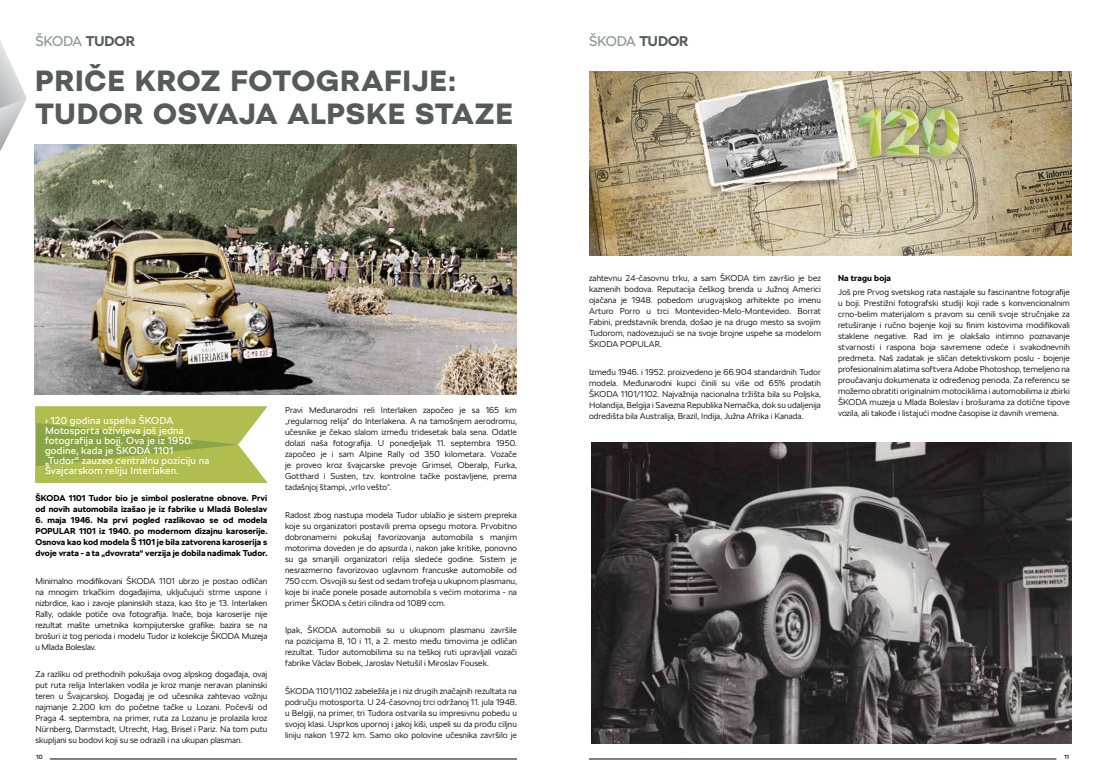
<style>
.page{position:relative;width:1106px;height:780px;background:#fff}
.page>*{position:absolute;margin:0;border:0;box-sizing:border-box;transform-origin:0 0}
.t1{font:900 29px/33px "SKODA Next";letter-spacing:.04em;color:#58595b}
.t2{font:14px "SKODA Next";letter-spacing:-.025em;color:#939598}
.t3{font:10px/10px "SKODA Next";letter-spacing:.02em;color:#fff}
.t4{font:300 8.5px/11px "SKODA Next";letter-spacing:.005em;color:#000;text-align:justify}
.t5{font:700 8.5px/11px "SKODA Next";letter-spacing:.01em;color:#000}
.t6{font:6px "SKODA Next";color:#000}
.s1{font-weight:700;color:#58595b}
</style>
<div class="page">
<hr style="left:589px;top:758px;width:467px;height:1px;background:#000">
<hr style="left:50px;top:758px;width:467px;height:1px;background:#000">
<img style="left:35px;top:145px;width:481px;height:249px">
<svg style="left:35px;top:406px;width:232px;height:76px;background:#acba57"></svg>
<img style="left:589px;top:72px;width:482px;height:183px">
<svg style="left:0;top:40px;width:27px;height:111px"></svg>
<img style="left:591px;top:442px;width:480px;height:302px">
<h2 class="t2" style="left:35px;top:33px;width:101px">ŠKODA <span class="s1">TUDOR</span></h2>
<h2 class="t2" style="left:589px;top:33px;width:101px">ŠKODA <span class="s1">TUDOR</span></h2>
<h1 class="t1" style="left:35px;top:64px;width:479px">PRIČE KROZ FOTOGRAFIJE:<br>TUDOR OSVAJA ALPSKE STAZE</h1>
<p class="t3" style="left:45px;top:415px;width:166px">› 120 godina uspeha ŠKODA<br>Motosporta oživljava još jedna fotografija u boji. Ova je iz 1950. godine, kada je ŠKODA 1101 „Tudor“ zauzeo centralnu poziciju na<br>Švajcarskom reliju Interlaken.</p>
<p class="t5" style="left:35px;top:492px;width:233px">ŠKODA 1101 Tudor bio je simbol posleratne obnove. Prvi od novih automobila izašao je iz fabrike u Mladá Boleslav</p>
<p class="t5" style="left:35px;top:514px;width:233px;text-align:justify">6. maja 1946. Na prvi pogled razlikovao se od modela POPULAR 1101 iz 1940. po modernom dizajnu karoserije.<br>Osnova kao kod modela Š 1101 je bila zatvorena karoserija s dvoje vrata - a ta „dvovrata“ verzija je dobila nadimak Tudor.</p>
<p class="t4" style="left:35px;top:575px;width:233px">Minimalno modifikovani ŠKODA 1101 ubrzo je postao odličan na mnogim trkačkim događajima, uključujući strme uspone i nizbrdice, kao i zavoje planinskih staza, kao što je 13. Interlaken Rally, odakle potiče ova fotografija. Inače, boja karoserije nije rezultat mašte umetnika kompijuterske grafike: bazira se na brošuri iz tog perioda i modelu Tudor iz kolekcije ŠKODA Muzeja u Mlada Boleslav.</p>
<p class="t4" style="left:35px;top:669px;width:233px">Za razliku od prethodnih pokušaja ovog alpskog događaja, ovaj put ruta relija Interlaken vodila je kroz manje neravan planinski teren u Švajcarskoj. Događaj je od učesnika zahtevao vožnju najmanje 2.200 km do početne tačke u Lozani. Počevši od Praga 4. septembra, na primer, ruta za Lozanu je prolazila kroz Nürnberg, Darmstadt, Utrecht, Hag, Brisel i Pariz. Na tom putu skupljani su bodovi koji su se odrazili i na ukupan plasman.</p>
<p class="t4" style="left:285px;top:404px;width:233px">Pravi Međunarodni reli Interlaken započeo je sa 165 km „regularnog relija“ do Interlakena. A na tamošnjem aerodromu, učesnike je čekao slalom između tridesetak bala sena. Odatle dolazi naša fotografija. U ponedjeljak 11. septembra 1950. započeo je i sam Alpine Rally od 350 kilometara. Vozače je proveo kroz švajcarske prevoje Grimsel, Oberalp, Furka, Gotthard i Susten, tzv. kontrolne tačke postavljene, prema tadašnjoj štampi, „vrlo vešto“.</p>
<p class="t4" style="left:285px;top:509px;width:233px">Radost zbog nastupa modela Tudor ublažio je sistem prepreka koje su organizatori postavili prema opsegu motora. Prvobitno dobronamerni pokušaj favorizovanja automobila s manjim motorima doveden je do apsurda i, nakon jake kritike, ponovno su ga smanjili organizatori relija sledeće godine. Sistem je nesrazmerno favorizovao uglavnom francuske automobile od 750 ccm. Osvojili su šest od sedam trofeja u ukupnom plasmanu, koje bi inače ponele posade automobila s većim motorima - na primer ŠKODA s četiri cilindra od 1089 ccm.</p>
<p class="t4" style="left:285px;top:625px;width:233px">Ipak, ŠKODA automobili su u ukupnom plasmanu završile na pozicijama 8, 10 i 11, a 2. mesto među timovima je odličan rezultat. Tudor automobilima su na teškoj ruti upravljali vozači fabrike Václav Bobek, Jaroslav Netušil i Miroslav Fousek.</p>
<p class="t4" style="left:285px;top:685px;width:233px">ŠKODA 1101/1102 zabeležila je i niz drugih značajnih rezultata na području motosporta. U 24-časovnoj trci održanoj 11. jula 1948. u Belgiji, na primer, tri Tudora ostvarila su impresivnu pobedu u svojoj klasi. Usprkos upornoj i jakoj kiši, uspeli su da prođu ciljnu liniju nakon 1.972 km. Samo oko polovine učesnika završilo je</p>
<p class="t4" style="left:589px;top:272px;width:233px">zahtevnu 24-časovnu trku, a sam ŠKODA tim završio je bez kaznenih bodova. Reputacija češkog brenda u Južnoj Americi ojačana je 1948. pobedom urugvajskog arhitekte po imenu Arturo Porro u trci Montevideo-Melo-Montevideo. Borrat Fabini, predstavnik brenda, došao je na drugo mesto sa svojim Tudorom, nadovezujući se na svoje brojne uspehe sa modelom ŠKODA POPULAR.</p>
<p class="t4" style="left:589px;top:366px;width:233px">Između 1946. i 1952. proizvedeno je 66.904 standardnih Tudor modela. Međunarodni kupci činili su više od 65% prodatih ŠKODA 1101/1102. Najvažnija nacionalna tržišta bila su Poljska, Holandija, Belgija i Savezna Republika Nemačka, dok su udaljenija odredišta bila Australija, Brazil, Indija, Južna Afrika i Kanada.</p>
<p class="t5" style="left:838px;top:272px;width:55px">Na tragu boja</p>
<p class="t4" style="left:838px;top:286px;width:233px">Još pre Prvog svetskog rata nastajale su fascinantne fotografije u boji. Prestižni fotografski studiji koji rade s konvencionalnim crno-belim materijalom s pravom su cenili svoje stručnjake za retuširanje i ručno bojenje koji su finim kistovima modifikovali staklene negative. Rad im je olakšalo intimno poznavanje stvarnosti i raspona boja savremene odeće i svakodnevnih predmeta. Naš zadatak je sličan detektivskom poslu - bojenje profesionalnim alatima softvera Adobe Photoshop, temeljeno na proučavanju dokumenata iz određenog perioda. Za referencu se možemo obratiti originalnim motociklima i automobilima iz zbirki ŠKODA muzeja u Mlada Boleslav i brošurama za dotične tipove vozila, ali takođe i listajući modne časopise iz davnih vremena.</p>
<p class="t6" style="left:36px;top:753px;width:8px">10</p>
<p class="t6" style="left:1064px;top:753px;width:7px">11</p>
</div>
